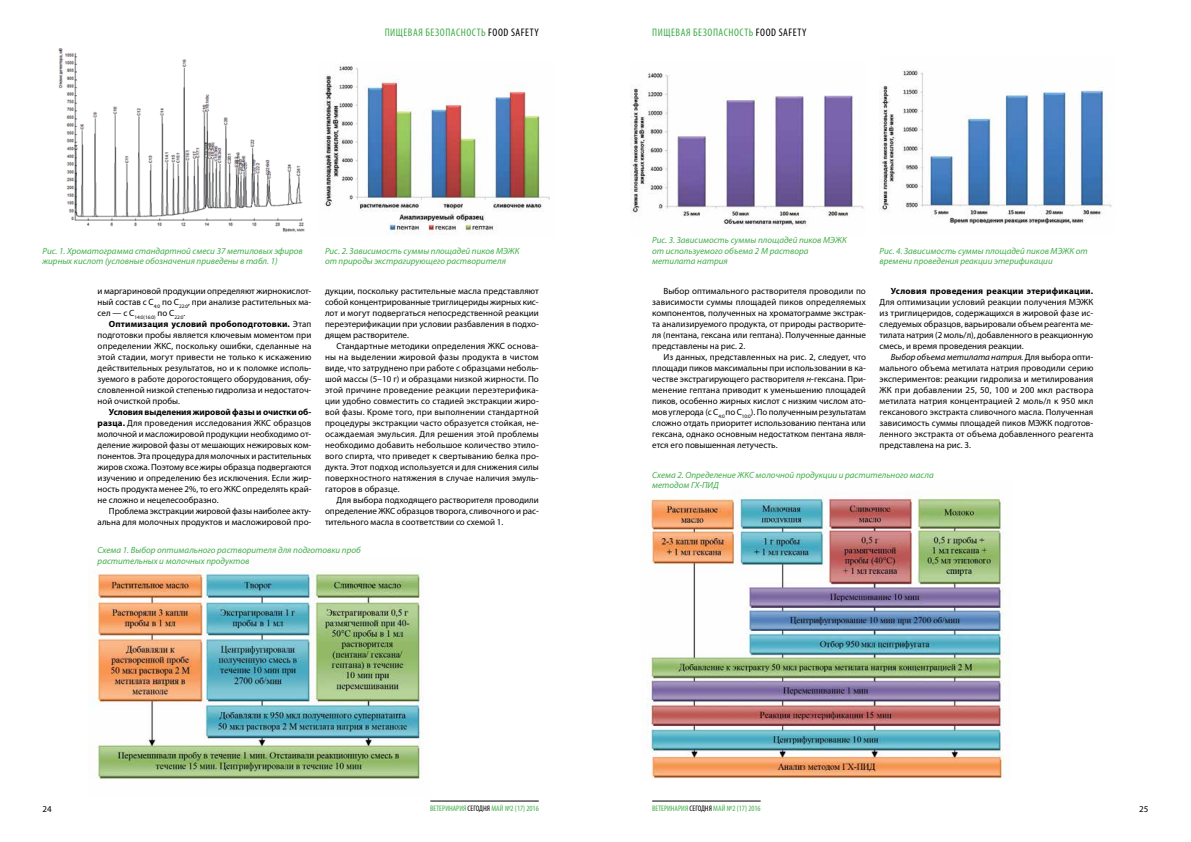
<style>
.page{position:relative;width:1191px;height:842px;background:#fff}
.page>*{position:absolute;margin:0;border:0;box-sizing:border-box;transform-origin:0 0}
.t1{font:condensed 11px "Myriad Pro";letter-spacing:.05em;color:#41ad49}
.t2{font:9px/11px "Myriad Pro";color:#000;text-align:justify}
.t3{font:italic 9px/10.8px "Myriad Pro";color:#41ad49}
.t4{font:700 9px "Myriad Pro";letter-spacing:.025em;color:#000}
.t5{font:condensed 8px "Myriad Pro";color:#41ad49}
.t6{font:5.2px "Myriad Pro";color:#000}
.s1{color:#000}
.s2{font-weight:700}
.s3{font-style:italic}
</style>
<div class="page">
<hr style="left:652px;top:801px;width:108px;height:1px;background:#000">
<hr style="left:430px;top:801px;width:109px;height:1px;background:#000">
<img style="left:641px;top:491px;width:369px;height:288px">
<img style="left:58px;top:48px;width:246px;height:184px">
<img style="left:91px;top:570px;width:333px;height:210px">
<img style="left:324px;top:62px;width:226px;height:173px">
<img style="left:879px;top:69px;width:233px;height:155px">
<img style="left:630px;top:73px;width:234px;height:156px">
<p class="t1" style="left:385px;top:25px;width:155px">ПИЩЕВАЯ БЕЗОПАСНОСТЬ <span class="s1">FOOD SAFETY</span></p>
<p class="t1" style="left:652px;top:25px;width:155px">ПИЩЕВАЯ БЕЗОПАСНОСТЬ <span class="s1">FOOD SAFETY</span></p>
<p class="t3" style="left:43px;top:245px;width:262px">Рис. 1. Хроматограмма стандартной смеси 37 метиловых эфиров жирных кислот (условные обозначения приведены в табл. 1)</p>
<p class="t3" style="left:652px;top:234px;width:196px">Рис. 3. Зависимость суммы площадей пиков МЭЖК от используемого объема 2 М раствора метилата натрия</p>
<p class="t3" style="left:325px;top:245px;width:196px">Рис. 2. Зависимость суммы площадей пиков МЭЖК от природы экстрагирующего растворителя</p>
<p class="t3" style="left:879px;top:245px;width:210px">Рис. 4. Зависимость суммы площадей пиков МЭЖК от времени проведения реакции этерификации</p>
<p class="t2" style="left:98px;top:285px;width:215px">и маргариновой продукции определяют жирнокислот&shy;ный состав с С<sub>4:0</sub> по С<sub>22:0</sub>, при анализе растительных ма-</p>
<p class="t6" style="left:98px;top:314px;width:89px"><sup>сел</sup> <sup>—</sup> <sup>с</sup> <sup>С</sup>14:0(16:0) <sup>по</sup> <sup>С</sup>22:0<sup>.</sup></p>
<p class="t2" style="left:98px;top:318px;width:215px;text-indent:11px"><span class="s2">Оптимизация условий пробоподготовки.</span> Этап подготовки пробы является ключевым моментом при определении ЖКС, поскольку ошибки, сделанные на этой стадии, могут привести не только к искажению действительных результатов, но и к поломке исполь&shy;зуемого в работе дорогостоящего оборудования, обу&shy;словленной низкой степенью гидролиза и недостаточ&shy;ной очисткой пробы.</p>
<p class="t2" style="left:98px;top:406px;width:215px;text-indent:11px"><span class="s2">Условия выделения жировой фазы и очистки об&shy;разца.</span> Для проведения исследования ЖКС образцов молочной и масложировой продукции необходимо от&shy;деление жировой фазы от мешающих нежировых ком&shy;понентов. Эта процедура для молочных и растительных жиров схожа. Поэтому все жиры образца подвергаются изучению и определению без исключения. Если жир&shy;ность продукта менее 2%, то его ЖКС определять край&shy;не сложно и нецелесообразно.</p>
<p class="t2" style="left:98px;top:505px;width:215px;text-align:right">Проблема экстракции жировой фазы наиболее акту&shy;альна для молочных продуктов и масложировой про-</p>
<p class="t2" style="left:325px;top:285px;width:215px">дукции, поскольку растительные масла представляют собой концентрированные триглицериды жирных кис&shy;лот и могут подвергаться непосредственной реакции переэтерификации при условии разбавления в подхо&shy;дящем растворителе.</p>
<p class="t2" style="left:325px;top:340px;width:215px;text-indent:11px">Стандартные методики определения ЖКС основа&shy;ны на выделении жировой фазы продукта в чистом виде, что затруднено при работе с образцами неболь&shy;шой массы (5–10 г) и образцами низкой жирности. По этой причине проведение реакции переэтерифика&shy;ции удобно совместить со стадией экстракции жиро&shy;вой фазы. Кроме того, при выполнении стандартной процедуры экстракции часто образуется стойкая, не&shy;осаждаемая эмульсия. Для решения этой проблемы необходимо добавить небольшое количество этило&shy;вого спирта, что приведет к свертыванию белка про&shy;дукта. Этот подход используется и для снижения силы поверхностного натяжения в случае наличия эмуль&shy;гаторов в образце.</p>
<p class="t2" style="left:325px;top:494px;width:215px;text-indent:11px">Для выбора подходящего растворителя проводили определение ЖКС образцов творога, сливочного и рас&shy;тительного масла в соответствии со схемой 1.</p>
<p class="t3" style="left:98px;top:545px;width:265px">Схема 1. Выбор оптимального растворителя для подготовки проб растительных и молочных продуктов</p>
<p class="t2" style="left:652px;top:285px;width:215px;text-indent:11px">Выбор оптимального растворителя проводили по зависимости суммы площадей пиков определяемых компонентов, полученных на хроматограмме экстрак&shy;та анализируемого продукта, от природы растворите&shy;ля (пентана, гексана или гептана). Полученные данные представлены на рис. 2.</p>
<p class="t2" style="left:652px;top:351px;width:215px;text-indent:11px">Из данных, представленных на рис. 2, следует, что площади пиков максимальны при использовании в ка&shy;честве экстрагирующего растворителя <span class="s3">н</span>-гексана. При&shy;менение гептана приводит к уменьшению площадей пиков, особенно жирных кислот с низким числом ато&shy;мов углерода (с С<sub>4:0</sub> по С<sub>10:0</sub>). По полученным результатам сложно отдать приоритет использованию пентана или гексана, однако основным недостатком пентана явля&shy;ется его повышенная летучесть.</p>
<p class="t4" style="left:891px;top:285px;width:204px">Условия проведения реакции этерификации.</p>
<p class="t2" style="left:879px;top:296px;width:215px">Для оптимизации условий реакции получения МЭЖК из триглицеридов, содержащихся в жировой фазе ис&shy;следуемых образцов, варьировали объем реагента ме&shy;тилата натрия (2 моль/л), добавленного в реакционную смесь, и время проведения реакции.</p>
<p class="t2" style="left:879px;top:351px;width:215px;text-indent:11px"><span class="s3">Выбор объема метилата натрия.</span> Для выбора опти&shy;мального объема метилата натрия проводили серию экспериментов: реакции гидролиза и метилирования ЖК при добавлении 25, 50, 100 и 200 мкл раствора метилата натрия концентрацией 2 моль/л к 950 мкл гексанового экстракта сливочного масла. Полученная зависимость суммы площадей пиков МЭЖК подготов&shy;ленного экстракта от объема добавленного реагента представлена на рис. 3.</p>
<p class="t3" style="left:652px;top:469px;width:283px">Схема 2. Определение ЖКС молочной продукции и растительного масла методом ГХ-ПИД</p>
<p class="t2" style="left:43px;top:803px;width:11px">24</p>
<p class="t5" style="left:430px;top:803px;width:110px">ВЕТЕРИНАРИЯ <span class="s1">СЕГОДНЯ</span> МАЙ №2 {17} 2016</p>
<p class="t5" style="left:652px;top:803px;width:110px">ВЕТЕРИНАРИЯ <span class="s1">СЕГОДНЯ</span> МАЙ №2 {17} 2016</p>
<p class="t2" style="left:1139px;top:803px;width:11px">25</p>
</div>
